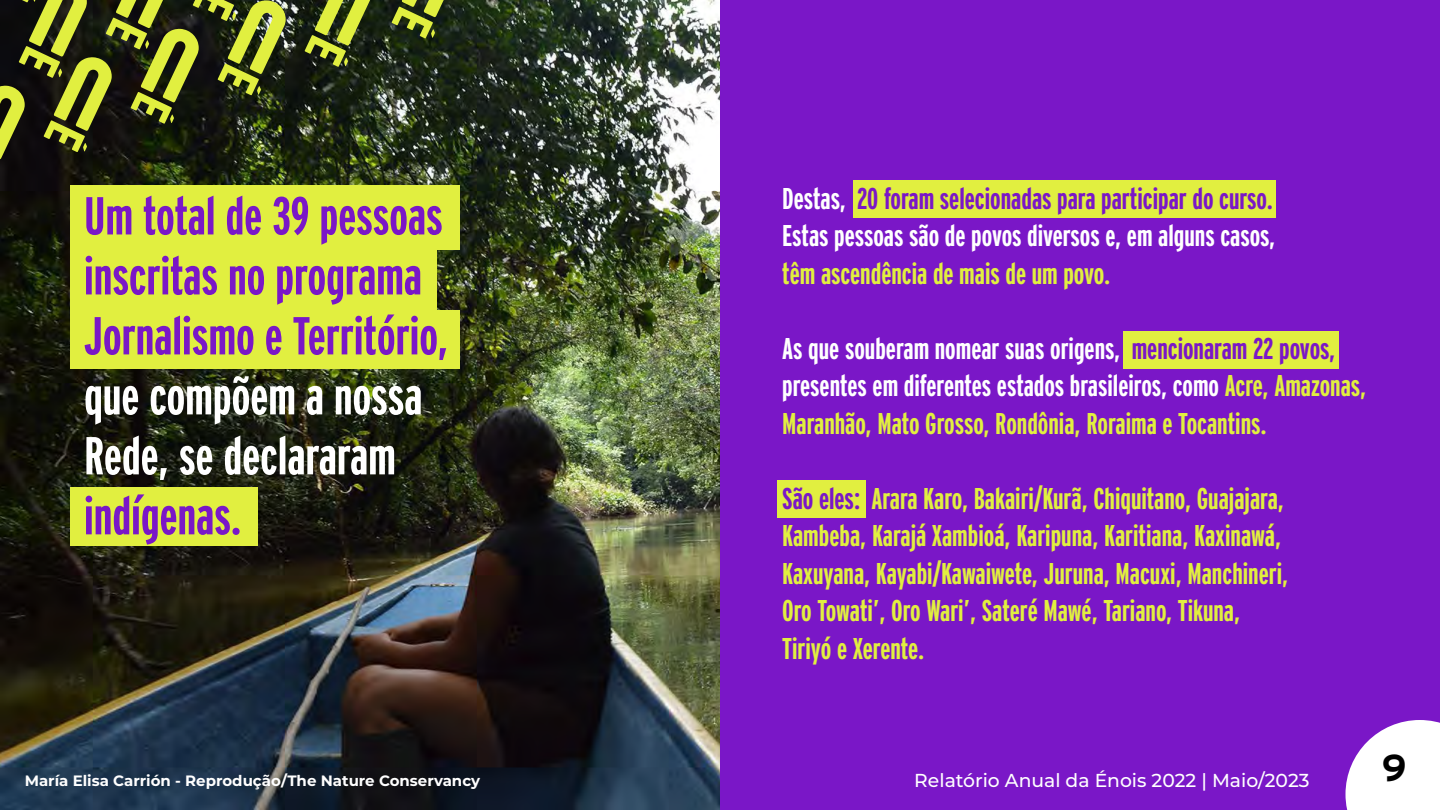
<style>
.page{position:relative;width:1440px;height:810px;background:#fff}
.page>*{position:absolute;margin:0;border:0;box-sizing:border-box;transform-origin:0 0}
.t1{font:700 53.32px/60px "Interstate Compressed";color:#7a17c7}
.t2{font:700 53.32px/60px "Interstate Compressed";color:#fff}
.t3{font:700 37.5px "Interstate";color:#000}
.t4{font:700 30px/37.5px "Interstate Compressed";color:#fff}
.t5{font:700 30px/37.5px "Interstate Compressed";color:#e1ef40}
.t6{font:500 18.75px "Montserrat";color:#fff}
.t7{font:700 15px "Montserrat";color:#fff}
.s1{color:#7a17c7}
.s2{color:#e1ef40}
</style>
<div class="page">
<img style="left:0;top:0;width:720px;height:810px">
<div style="left:720px;top:0;width:720px;height:810px;background:#7a17c7"></div>
<div style="left:1124px;top:332px;width:215px;height:37px;background:#e1ef40"></div>
<div style="left:778px;top:480px;width:88px;height:37px;background:#e1ef40"></div>
<div style="left:854px;top:180px;width:422px;height:38px;background:#e1ef40"></div>
<svg style="left:1346px;top:720px;width:94px;height:90px;background:#ebddf6"></svg>
<svg style="left:0;top:0;width:286px;height:159px;background:#494e1c"></svg>
<svg style="left:305px;top:0;width:68px;height:67px;background:#606b23"></svg>
<svg style="left:392px;top:0;width:68px;height:38px;background:#546122"></svg>
<div style="left:70px;top:245px;width:366px;height:70px;background:#e1ef40"></div>
<div style="left:70px;top:185px;width:390px;height:65px;background:#e1ef40"></div>
<div style="left:70px;top:310px;width:390px;height:59px;background:#e1ef40"></div>
<div style="left:70px;top:487px;width:188px;height:59px;background:#e1ef40"></div>
<h1 class="t1" style="left:84px;top:186px;width:366px">Um total de 39 pessoas inscritas no programa<br>Jornalismo e Território,</h1>
<h1 class="t2" style="left:84px;top:365px;width:340px">que compõem a nossa<br>Rede, se declararam</h1>
<h1 class="t1" style="left:84px;top:485px;width:159px">indígenas.</h1>
<p class="t7" style="left:25px;top:770px;width:457px">María Elisa Carrión - Reprodução/The Nature Conservancy</p>
<p class="t4" style="left:782px;top:180px;width:495px">Destas, <span class="s1">20 foram selecionadas para participar do curso.<br></span>Estas pessoas são de povos diversos e, em alguns casos,</p>
<p class="t5" style="left:782px;top:255px;width:330px">têm ascendência de mais de um povo.</p>
<p class="t4" style="left:782px;top:330px;width:585px">As que souberam nomear suas origens, <span class="s1">mencionaram 22 povos, </span>presentes em diferentes estados brasileiros, como <span class="s2">Acre, Amazonas,<br>Maranhão, Mato Grosso, Rondônia, Roraima e Tocantins.</span></p>
<p class="t5" style="left:782px;top:480px;width:508px"><span class="s1">São eles:</span> Arara Karo, Bakairi/Kurã, Chiquitano, Guajajara, Kambeba, Karajá Xambioá, Karipuna, Karitiana, Kaxinawá, Kaxuyana, Kayabi/Kawaiwete, Juruna, Macuxi, Manchineri, Oro Towati’, Oro Wari’, Sateré Mawé, Tariano, Tikuna, Tiriyó e Xerente.</p>
<p class="t6" style="left:914px;top:767px;width:397px">Relatório Anual da Énois 2022 | Maio/2023</p>
<p class="t3" style="left:1382px;top:747px;width:26px">9</p>
</div>
